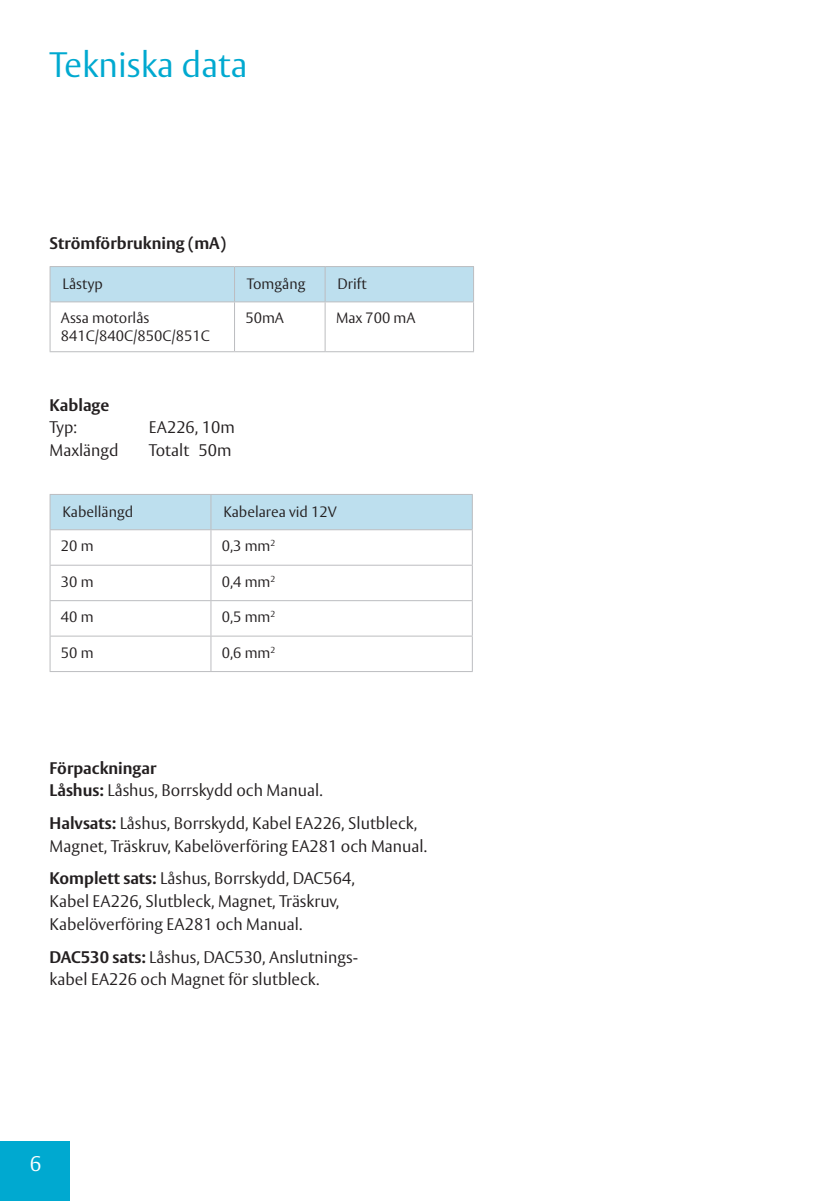
<style>
.page{position:relative;width:819px;height:1201px;background:#fff}
.page>*{position:absolute;margin:0;border:0;box-sizing:border-box;transform-origin:0 0}
.t1{font:300 35px "ASSA Vesta";color:#00a9d0}
.t2{font:300 21px "ASSA Vesta";color:#fff}
.t3{font:300 16.62px/22.8px "ASSA Vesta";color:#231f20}
.t4{font:700 16.62px "ASSA Vesta";color:#231f20}
.t5{font:300 14.88px/17.5px "ASSA Vesta";color:#231f20}
.s1{font-weight:700}
</style>
<div class="page">
<div style="left:51px;top:267px;width:422px;height:34px;background:#bddfee"></div>
<hr style="left:234px;top:267px;width:1px;height:34px;background:#bcbdc0">
<hr style="left:324px;top:267px;width:1px;height:34px;background:#bcbdc0">
<hr style="left:234px;top:302px;width:1px;height:49px;background:#bcbdc0">
<hr style="left:324px;top:302px;width:1px;height:49px;background:#bcbdc0">
<hr style="left:50px;top:266px;width:184px;height:1px;background:#bcbdc0">
<hr style="left:50px;top:267px;width:1px;height:34px;background:#bcbdc0">
<hr style="left:234px;top:266px;width:91px;height:1px;background:#bcbdc0">
<hr style="left:325px;top:266px;width:149px;height:1px;background:#bcbdc0">
<hr style="left:50px;top:301px;width:184px;height:1px;background:#bcbdc0">
<hr style="left:50px;top:302px;width:1px;height:49px;background:#bcbdc0">
<hr style="left:234px;top:301px;width:91px;height:1px;background:#bcbdc0">
<hr style="left:325px;top:301px;width:149px;height:1px;background:#bcbdc0">
<hr style="left:473px;top:302px;width:1px;height:49px;background:#bcbdc0">
<hr style="left:50px;top:351px;width:184px;height:1px;background:#bcbdc0">
<hr style="left:234px;top:351px;width:91px;height:1px;background:#bcbdc0">
<hr style="left:325px;top:351px;width:149px;height:1px;background:#bcbdc0">
<hr style="left:473px;top:267px;width:1px;height:34px;background:#bcbdc0">
<div style="left:51px;top:495px;width:421px;height:34px;background:#bddfee"></div>
<hr style="left:210px;top:495px;width:1px;height:34px;background:#bcbdc0">
<hr style="left:210px;top:530px;width:1px;height:35px;background:#bcbdc0">
<hr style="left:472px;top:530px;width:1px;height:35px;background:#bcbdc0">
<hr style="left:210px;top:565px;width:1px;height:35px;background:#bcbdc0">
<hr style="left:472px;top:565px;width:1px;height:35px;background:#bcbdc0">
<hr style="left:210px;top:601px;width:1px;height:34px;background:#bcbdc0">
<hr style="left:472px;top:601px;width:1px;height:34px;background:#bcbdc0">
<hr style="left:210px;top:636px;width:1px;height:35px;background:#bcbdc0">
<hr style="left:472px;top:636px;width:1px;height:35px;background:#bcbdc0">
<hr style="left:50px;top:494px;width:161px;height:1px;background:#bcbdc0">
<hr style="left:50px;top:495px;width:1px;height:34px;background:#bcbdc0">
<hr style="left:211px;top:494px;width:262px;height:1px;background:#bcbdc0">
<hr style="left:50px;top:529px;width:161px;height:1px;background:#bcbdc0">
<hr style="left:50px;top:530px;width:1px;height:35px;background:#bcbdc0">
<hr style="left:211px;top:529px;width:262px;height:1px;background:#bcbdc0">
<hr style="left:50px;top:565px;width:161px;height:1px;background:#bcbdc0">
<hr style="left:50px;top:565px;width:1px;height:35px;background:#bcbdc0">
<hr style="left:211px;top:565px;width:262px;height:1px;background:#bcbdc0">
<hr style="left:50px;top:600px;width:161px;height:1px;background:#bcbdc0">
<hr style="left:50px;top:601px;width:1px;height:34px;background:#bcbdc0">
<hr style="left:211px;top:600px;width:262px;height:1px;background:#bcbdc0">
<hr style="left:50px;top:635px;width:161px;height:1px;background:#bcbdc0">
<hr style="left:50px;top:636px;width:1px;height:35px;background:#bcbdc0">
<hr style="left:211px;top:635px;width:262px;height:1px;background:#bcbdc0">
<hr style="left:50px;top:671px;width:161px;height:1px;background:#bcbdc0">
<hr style="left:211px;top:671px;width:262px;height:1px;background:#bcbdc0">
<hr style="left:472px;top:495px;width:1px;height:34px;background:#bcbdc0">
<div style="left:0;top:1141px;width:69px;height:59px;background:#00a9d0"></div>
<h1 class="t1" style="left:50px;top:43px;width:199px">Tekniska data</h1>
<p class="t4" style="left:50px;top:233px;width:178px">Strömförbrukning (mA)</p>
<p class="t5" style="left:62px;top:276px;width:42px">Låstyp</p>
<p class="t5" style="left:247px;top:276px;width:60px">Tomgång</p>
<p class="t5" style="left:337px;top:276px;width:31px">Drift</p>
<p class="t5" style="left:61px;top:310px;width:150px">Assa motorlås<br>841C/840C/850C/851C</p>
<p class="t5" style="left:245px;top:310px;width:40px">50mA</p>
<p class="t5" style="left:336px;top:310px;width:81px">Max 700 mA</p>
<p class="t4" style="left:50px;top:394px;width:61px">Kablage</p>
<p class="t3" style="left:50px;top:417px;width:29px">Typ:</p>
<p class="t3" style="left:149px;top:417px;width:87px">EA226, 10m</p>
<p class="t3" style="left:50px;top:439px;width:71px">Maxlängd</p>
<p class="t3" style="left:149px;top:439px;width:84px">Totalt 50m</p>
<p class="t5" style="left:62px;top:504px;width:72px">Kabellängd</p>
<p class="t5" style="left:223px;top:504px;width:115px">Kabelarea vid 12V</p>
<p class="t5" style="left:61px;top:538px;width:34px">20 m</p>
<p class="t5" style="left:222px;top:538px;width:55px">0,3 mm<sup>2</sup></p>
<p class="t5" style="left:61px;top:573px;width:34px">30 m</p>
<p class="t5" style="left:222px;top:573px;width:55px">0,4 mm<sup>2</sup></p>
<p class="t5" style="left:61px;top:609px;width:34px">40 m</p>
<p class="t5" style="left:222px;top:609px;width:55px">0,5 mm<sup>2</sup></p>
<p class="t5" style="left:61px;top:644px;width:34px">50 m</p>
<p class="t5" style="left:222px;top:644px;width:55px">0,6 mm<sup>2</sup></p>
<p class="t3" style="left:50px;top:757px;width:274px"><span class="s1">Förpackningar<br>Låshus:</span> Låshus, Borrskydd och Manual.</p>
<p class="t3" style="left:50px;top:812px;width:379px"><span class="s1">Halvsats:</span> Låshus, Borrskydd, Kabel EA226, Slutbleck,<br>Magnet, Träskruv, Kabelöverföring EA281 och Manual.</p>
<p class="t3" style="left:50px;top:868px;width:307px"><span class="s1">Komplett sats:</span> Låshus, Borrskydd, DAC564,<br>Kabel EA226, Slutbleck, Magnet, Träskruv,<br>Kabelöverföring EA281 och Manual.</p>
<p class="t3" style="left:50px;top:946px;width:310px"><span class="s1">DAC530 sats:</span> Låshus, DAC530, Anslutnings&shy;kabel EA226 och Magnet för slutbleck.</p>
<p class="t2" style="left:30px;top:1151px;width:13px">6</p>
</div>
